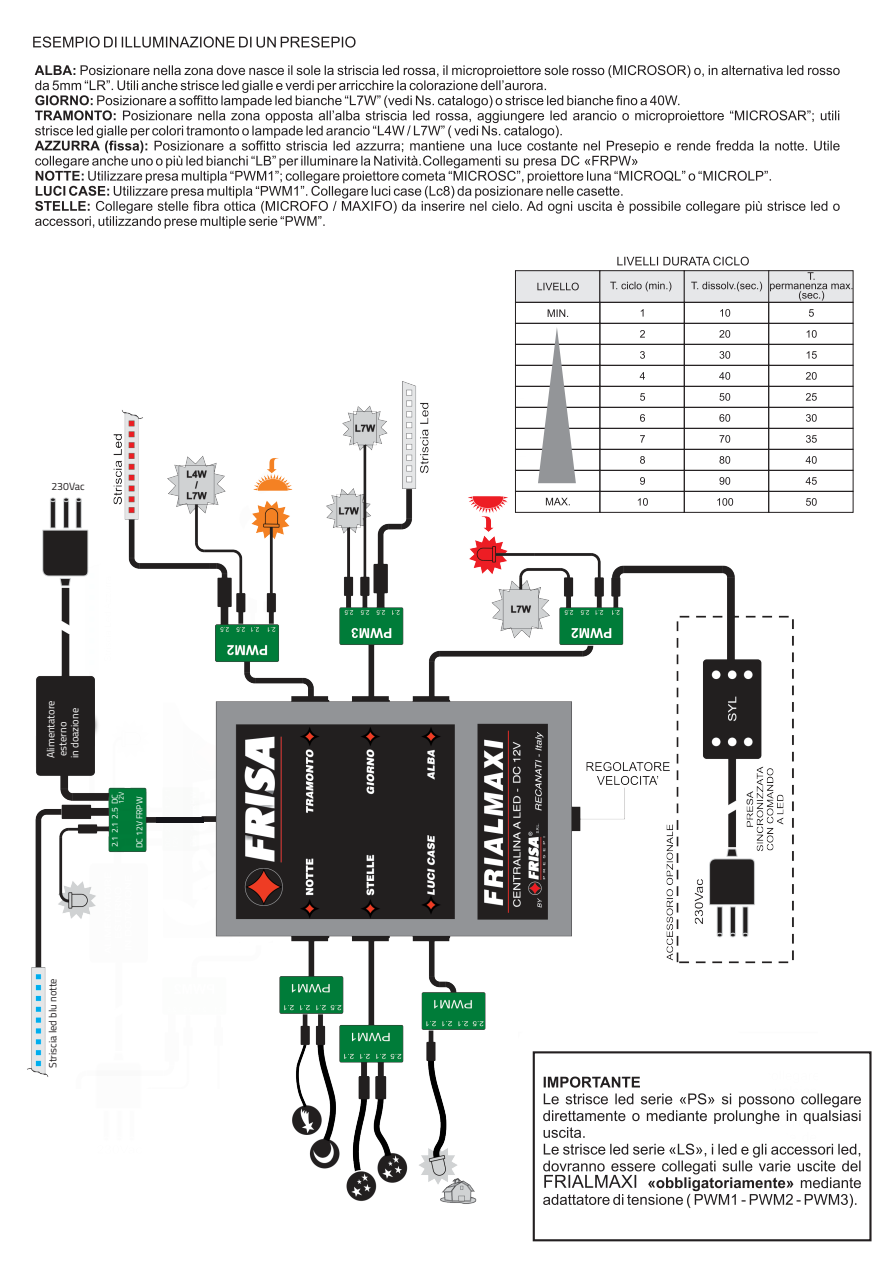
<style>
.page{position:relative;width:893px;height:1263px;background:#fff}
.page>*{position:absolute;margin:0;border:0;box-sizing:border-box;transform-origin:0 0}
.t1{font:10.5px/12px "Titillium Web";color:#fff}
.t2{font:10.5px "Titillium Web";color:#231f20}
.t3{font:8.55px "Titillium Web";color:#fff}
.t4{font:8.4px "Titillium Web";color:#fff}
.t5{font:7.2px "Titillium Web";color:#fff}
</style>
<div class="page">
<img style="left:27px;top:497px;width:44px;height:580px">
<div style="left:49px;top:971px;width:22px;height:97px;background:#fff"></div>
<img style="left:71px;top:302px;width:747px;height:922px">
<div style="left:156px;top:817px;width:47px;height:5px;background:#141418"></div>
<svg style="left:33px;top:36px;width:323px;height:12px"></svg>
<svg style="left:35px;top:65px;width:805px;height:163px"></svg>
<div style="left:515px;top:271px;width:85px;height:31px;background:#e6e7e9"></div>
<div style="left:515px;top:270px;width:85px;height:32px;border:1px solid #231f20"></div>
<div style="left:515px;top:302px;width:85px;height:21px;border:1px solid #231f20"></div>
<div style="left:515px;top:323px;width:85px;height:21px;border:1px solid #231f20"></div>
<div style="left:515px;top:344px;width:85px;height:21px;border:1px solid #231f20"></div>
<div style="left:515px;top:365px;width:85px;height:21px;border:1px solid #231f20"></div>
<div style="left:515px;top:386px;width:85px;height:21px;border:1px solid #231f20"></div>
<div style="left:515px;top:407px;width:85px;height:21px;border:1px solid #231f20"></div>
<div style="left:515px;top:428px;width:85px;height:21px;border:1px solid #231f20"></div>
<div style="left:515px;top:449px;width:85px;height:21px;border:1px solid #231f20"></div>
<div style="left:515px;top:470px;width:85px;height:21px;border:1px solid #231f20"></div>
<div style="left:515px;top:491px;width:85px;height:21px;border:1px solid #231f20"></div>
<div style="left:600px;top:271px;width:84px;height:31px;background:#e6e7e9"></div>
<div style="left:600px;top:270px;width:84px;height:32px;border:1px solid #231f20"></div>
<div style="left:600px;top:302px;width:84px;height:21px;border:1px solid #231f20"></div>
<div style="left:600px;top:323px;width:84px;height:21px;border:1px solid #231f20"></div>
<div style="left:600px;top:344px;width:84px;height:21px;border:1px solid #231f20"></div>
<div style="left:600px;top:365px;width:84px;height:21px;border:1px solid #231f20"></div>
<div style="left:600px;top:386px;width:84px;height:21px;border:1px solid #231f20"></div>
<div style="left:600px;top:407px;width:84px;height:21px;border:1px solid #231f20"></div>
<div style="left:600px;top:428px;width:84px;height:21px;border:1px solid #231f20"></div>
<div style="left:600px;top:449px;width:84px;height:21px;border:1px solid #231f20"></div>
<div style="left:600px;top:470px;width:84px;height:21px;border:1px solid #231f20"></div>
<div style="left:600px;top:491px;width:84px;height:21px;border:1px solid #231f20"></div>
<div style="left:684px;top:271px;width:85px;height:31px;background:#e6e7e9"></div>
<div style="left:684px;top:270px;width:85px;height:32px;border:1px solid #231f20"></div>
<div style="left:684px;top:302px;width:85px;height:21px;border:1px solid #231f20"></div>
<div style="left:684px;top:323px;width:85px;height:21px;border:1px solid #231f20"></div>
<div style="left:684px;top:344px;width:85px;height:21px;border:1px solid #231f20"></div>
<div style="left:684px;top:365px;width:85px;height:21px;border:1px solid #231f20"></div>
<div style="left:684px;top:386px;width:85px;height:21px;border:1px solid #231f20"></div>
<div style="left:684px;top:407px;width:85px;height:21px;border:1px solid #231f20"></div>
<div style="left:684px;top:428px;width:85px;height:21px;border:1px solid #231f20"></div>
<div style="left:684px;top:449px;width:85px;height:21px;border:1px solid #231f20"></div>
<div style="left:684px;top:470px;width:85px;height:21px;border:1px solid #231f20"></div>
<div style="left:684px;top:491px;width:85px;height:21px;border:1px solid #231f20"></div>
<div style="left:768px;top:270px;width:85px;height:32px;border:1px solid #231f20"></div>
<div style="left:768px;top:302px;width:85px;height:21px;border:1px solid #231f20"></div>
<div style="left:768px;top:323px;width:85px;height:21px;border:1px solid #231f20"></div>
<div style="left:768px;top:344px;width:85px;height:21px;border:1px solid #231f20"></div>
<div style="left:768px;top:365px;width:85px;height:21px;border:1px solid #231f20"></div>
<div style="left:768px;top:386px;width:85px;height:21px;border:1px solid #231f20"></div>
<div style="left:768px;top:407px;width:85px;height:21px;border:1px solid #231f20"></div>
<div style="left:768px;top:428px;width:85px;height:21px;border:1px solid #231f20"></div>
<div style="left:768px;top:449px;width:85px;height:21px;border:1px solid #231f20"></div>
<div style="left:768px;top:470px;width:85px;height:21px;border:1px solid #231f20"></div>
<div style="left:768px;top:491px;width:85px;height:21px;border:1px solid #231f20"></div>
<svg style="left:537px;top:283px;width:42px;height:7px"></svg>
<svg style="left:610px;top:282px;width:61px;height:9px"></svg>
<svg style="left:691px;top:282px;width:71px;height:9px"></svg>
<svg style="left:770px;top:272px;width:82px;height:29px;background:#d1d2d3"></svg>
<svg style="left:617px;top:257px;width:132px;height:9px"></svg>
<svg style="left:548px;top:309px;width:20px;height:8px"></svg>
<svg style="left:546px;top:498px;width:24px;height:7px"></svg>
<svg style="left:538px;top:327px;width:38px;height:156px"></svg>
<svg style="left:641px;top:309px;width:2px;height:8px"></svg>
<svg style="left:640px;top:330px;width:5px;height:8px"></svg>
<svg style="left:640px;top:351px;width:5px;height:8px"></svg>
<svg style="left:640px;top:372px;width:5px;height:8px"></svg>
<svg style="left:640px;top:393px;width:5px;height:8px"></svg>
<svg style="left:640px;top:414px;width:5px;height:8px"></svg>
<svg style="left:640px;top:435px;width:5px;height:8px"></svg>
<svg style="left:640px;top:456px;width:5px;height:8px"></svg>
<svg style="left:640px;top:477px;width:5px;height:8px"></svg>
<svg style="left:638px;top:498px;width:10px;height:8px"></svg>
<svg style="left:720px;top:309px;width:10px;height:8px"></svg>
<svg style="left:719px;top:330px;width:11px;height:8px"></svg>
<svg style="left:719px;top:351px;width:11px;height:8px"></svg>
<svg style="left:719px;top:372px;width:11px;height:8px"></svg>
<svg style="left:719px;top:393px;width:11px;height:8px"></svg>
<svg style="left:719px;top:414px;width:11px;height:8px"></svg>
<svg style="left:719px;top:435px;width:11px;height:8px"></svg>
<svg style="left:719px;top:456px;width:11px;height:8px"></svg>
<svg style="left:719px;top:477px;width:11px;height:8px"></svg>
<svg style="left:717px;top:498px;width:16px;height:8px"></svg>
<svg style="left:809px;top:309px;width:5px;height:8px"></svg>
<svg style="left:807px;top:330px;width:10px;height:8px"></svg>
<svg style="left:807px;top:351px;width:10px;height:8px"></svg>
<svg style="left:806px;top:372px;width:11px;height:8px"></svg>
<svg style="left:806px;top:393px;width:11px;height:8px"></svg>
<svg style="left:806px;top:414px;width:11px;height:8px"></svg>
<svg style="left:806px;top:435px;width:11px;height:8px"></svg>
<svg style="left:806px;top:456px;width:11px;height:8px"></svg>
<svg style="left:806px;top:477px;width:11px;height:8px"></svg>
<svg style="left:806px;top:498px;width:11px;height:8px"></svg>
<div style="left:533px;top:1051px;width:338px;height:190px;border:2px solid #231f20"></div>
<svg style="left:543px;top:1076px;width:318px;height:132px"></svg>
<p class="t2" style="left:51px;top:478px;width:35px">230Vac</p>
<p class="t1" style="left:44px;top:758px;width:59px;rotate:-90deg">Alimentatore esterno<br>in doazione</p>
<p class="t4" style="left:109px;top:847px;width:55px;rotate:-90deg">2.1 2.1 2.5 DC</p>
<p class="t5" style="left:116px;top:804px;width:14px;rotate:-90deg">12V</p>
<p class="t3" style="left:133px;top:848px;width:53px;rotate:-90deg">DC 12V FRPW</p>
<p class="t2" style="left:45px;top:1068px;width:91px;rotate:-90deg">Striscia led blu notte</p>
</div>
